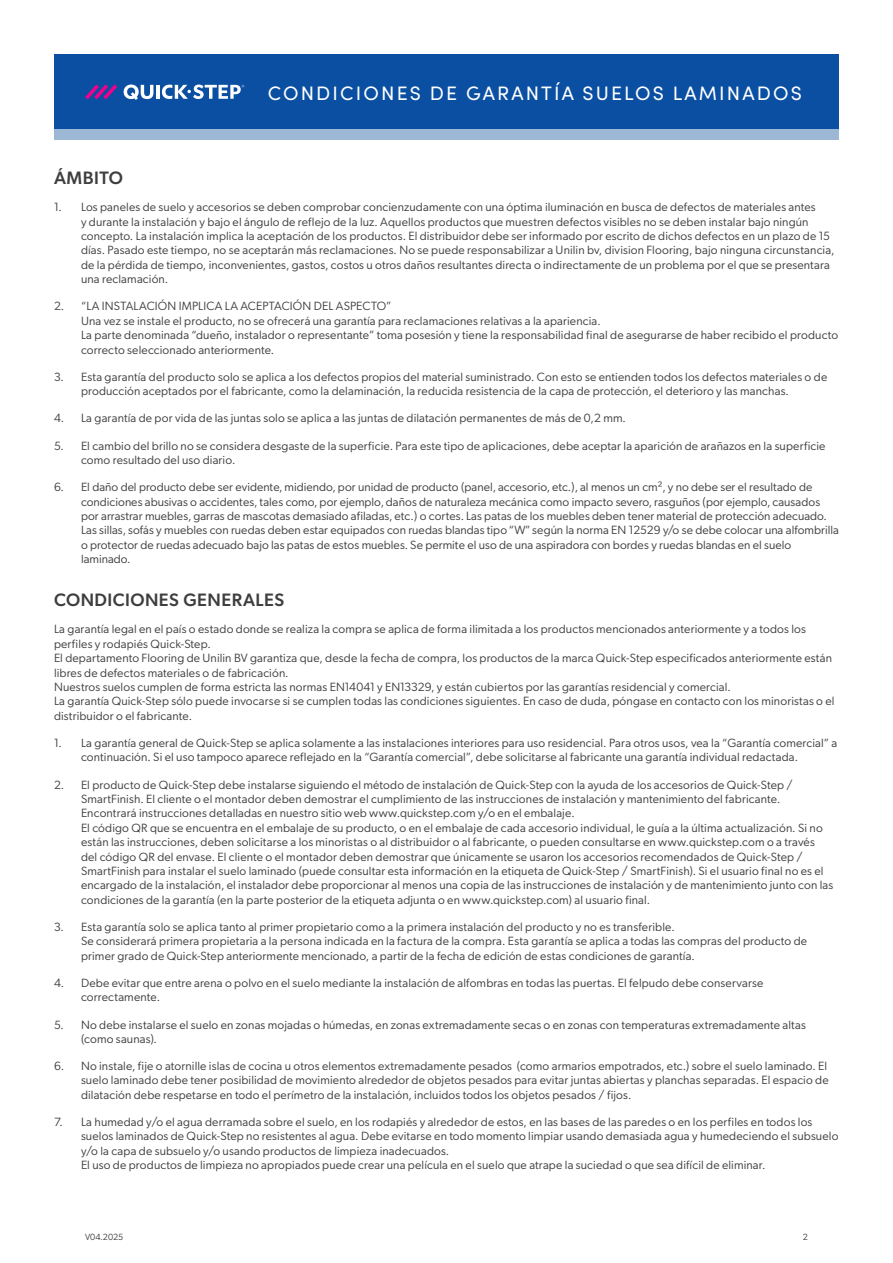
<style>
.page{position:relative;width:893px;height:1263px;background:#fff}
.page>*{position:absolute;margin:0;border:0;box-sizing:border-box;transform-origin:0 0}
.t1{font:19.5px "Sofia Pro";letter-spacing:.11em;color:#fff}
.Titel{font:500 18px "Gibson";letter-spacing:.025em;color:#3e3e3f}
.Body{font:12px/14.4px "Gibson";letter-spacing:.01em;color:#3e3e3f}
.t2{font:9px "Gibson";color:#3e3e3f}
</style>
<div class="page">
<div style="left:54px;top:54px;width:785px;height:75px;background:#0a4fa2"></div>
<div style="left:54px;top:129px;width:785px;height:11px;background:#9db8d5"></div>
<svg style="left:85px;top:84px;width:32px;height:15px"></svg>
<svg style="left:124px;top:85px;width:29px;height:15px"></svg>
<hr style="left:156px;top:85px;width:4px;height:14px;background:#fff">
<svg style="left:162px;top:85px;width:82px;height:14px"></svg>
<h1 class="t1" style="left:268px;top:79px;width:536px">CONDICIONES DE GARANTÍA SUELOS LAMINADOS</h1>
<p class="Titel" style="left:54px;top:165px;width:70px">ÁMBITO</p>
<p class="Body" style="left:81px;top:199px;width:755px;text-indent:-27px">1. Los paneles de suelo y accesorios se deben comprobar concienzudamente con una óptima iluminación en busca de defectos de materiales antes<br>y durante la instalación y bajo el ángulo de reflejo de la luz. Aquellos productos que muestren defectos visibles no se deben instalar bajo ningún concepto. La instalación implica la aceptación de los productos. El distribuidor debe ser informado por escrito de dichos defectos en un plazo de 15 días. Pasado este tiempo, no se aceptarán más reclamaciones. No se puede responsabilizar a Unilin bv, division Flooring, bajo ninguna circunstancia, de la pérdida de tiempo, inconvenientes, gastos, costos u otros daños resultantes directa o indirectamente de un problema por el que se presentara una reclamación.</p>
<p class="Body" style="left:81px;top:298px;width:759px;text-indent:-27px">2. “LA INSTALACIÓN IMPLICA LA ACEPTACIÓN DEL ASPECTO”<br>Una vez se instale el producto, no se ofrecerá una garantía para reclamaciones relativas a la apariencia.<br>La parte denominada “dueño, instalador o representante” toma posesión y tiene la responsabilidad final de asegurarse de haber recibido el producto correcto seleccionado anteriormente.</p>
<p class="Body" style="left:81px;top:369px;width:748px;text-indent:-27px">3. Esta garantía del producto solo se aplica a los defectos propios del material suministrado. Con esto se entienden todos los defectos materiales o de producción aceptados por el fabricante, como la delaminación, la reducida resistencia de la capa de protección, el deterioro y las manchas.</p>
<p class="Body" style="left:54px;top:410px;width:573px">4. La garantía de por vida de las juntas solo se aplica a las juntas de dilatación permanentes de más de 0,2 mm.</p>
<p class="Body" style="left:81px;top:437px;width:746px;text-indent:-27px">5. El cambio del brillo no se considera desgaste de la superficie. Para este tipo de aplicaciones, debe aceptar la aparición de arañazos en la superficie como resultado del uso diario.</p>
<p class="Body" style="left:81px;top:479px;width:759px;text-indent:-27px">6. El daño del producto debe ser evidente, midiendo, por unidad de producto (panel, accesorio, etc.), al menos un cm², y no debe ser el resultado de condiciones abusivas o accidentes, tales como, por ejemplo, daños de naturaleza mecánica como impacto severo, rasguños (por ejemplo, causados por arrastrar muebles, garras de mascotas demasiado afiladas, etc.) o cortes. Las patas de los muebles deben tener material de protección adecuado.<br>Las sillas, sofás y muebles con ruedas deben estar equipados con ruedas blandas tipo “W” según la norma EN 12529 y/o se debe colocar una alfombrilla o protector de ruedas adecuado bajo las patas de estos muebles. Se permite el uso de una aspiradora con bordes y ruedas blandas en el suelo laminado.</p>
<p class="Titel" style="left:54px;top:587px;width:232px">CONDICIONES GENERALES</p>
<p class="Body" style="left:54px;top:621px;width:782px">La garantía legal en el país o estado donde se realiza la compra se aplica de forma ilimitada a los productos mencionados anteriormente y a todos los perfiles y rodapiés Quick-Step.<br>El departamento Flooring de Unilin BV garantiza que, desde la fecha de compra, los productos de la marca Quick-Step especificados anteriormente están libres de defectos materiales o de fabricación.<br>Nuestros suelos cumplen de forma estricta las normas EN14041 y EN13329, y están cubiertos por las garantías residencial y comercial.<br>La garantía Quick-Step sólo puede invocarse si se cumplen todas las condiciones siguientes. En caso de duda, póngase en contacto con los minoristas o el distribuidor o el fabricante.</p>
<p class="Body" style="left:81px;top:735px;width:758px;text-indent:-27px">1. La garantía general de Quick-Step se aplica solamente a las instalaciones interiores para uso residencial. Para otros usos, vea la “Garantía comercial” a continuación. Si el uso tampoco aparece reflejado en la “Garantía comercial”, debe solicitarse al fabricante una garantía individual redactada.</p>
<p class="Body" style="left:81px;top:777px;width:754px;text-indent:-27px">2. El producto de Quick-Step debe instalarse siguiendo el método de instalación de Quick-Step con la ayuda de los accesorios de Quick-Step / SmartFinish. El cliente o el montador deben demostrar el cumplimiento de las instrucciones de instalación y mantenimiento del fabricante.<br>Encontrará instrucciones detalladas en nuestro sitio web www.quickstep.com y/o en el embalaje.<br>El código QR que se encuentra en el embalaje de su producto, o en el embalaje de cada accesorio individual, le guía a la última actualización. Si no están las instrucciones, deben solicitarse a los minoristas o al distribuidor o al fabricante, o pueden consultarse en www.quickstep.com o a través del código QR del envase. El cliente o el montador deben demostrar que únicamente se usaron los accesorios recomendados de Quick-Step / SmartFinish para instalar el suelo laminado (puede consultar esta información en la etiqueta de Quick-Step / SmartFinish). Si el usuario final no es el encargado de la instalación, el instalador debe proporcionar al menos una copia de las instrucciones de instalación y de mantenimiento junto con las condiciones de la garantía (en la parte posterior de la etiqueta adjunta o en www.quickstep.com) al usuario final.</p>
<p class="Body" style="left:81px;top:919px;width:728px;text-indent:-27px">3. Esta garantía solo se aplica tanto al primer propietario como a la primera instalación del producto y no es transferible.<br>Se considerará primera propietaria a la persona indicada en la factura de la compra. Esta garantía se aplica a todas las compras del producto de primer grado de Quick-Step anteriormente mencionado, a partir de la fecha de edición de estas condiciones de garantía.</p>
<p class="Body" style="left:81px;top:975px;width:684px;text-indent:-27px">4. Debe evitar que entre arena o polvo en el suelo mediante la instalación de alfombras en todas las puertas. El felpudo debe conservarse correctamente.</p>
<p class="Body" style="left:81px;top:1016px;width:726px;text-indent:-27px">5. No debe instalarse el suelo en zonas mojadas o húmedas, en zonas extremadamente secas o en zonas con temperaturas extremadamente altas (como saunas).</p>
<p class="Body" style="left:81px;top:1058px;width:749px;text-indent:-27px">6. No instale, fije o atornille islas de cocina u otros elementos extremadamente pesados (como armarios empotrados, etc.) sobre el suelo laminado. El suelo laminado debe tener posibilidad de movimiento alrededor de objetos pesados para evitar juntas abiertas y planchas separadas. El espacio de dilatación debe respetarse en todo el perímetro de la instalación, incluidos todos los objetos pesados / fijos.</p>
<p class="Body" style="left:81px;top:1114px;width:759px;text-indent:-27px">7. La humedad y/o el agua derramada sobre el suelo, en los rodapiés y alrededor de estos, en las bases de las paredes o en los perfiles en todos los suelos laminados de Quick-Step no resistentes al agua. Debe evitarse en todo momento limpiar usando demasiada agua y humedeciendo el subsuelo y/o la capa de subsuelo y/o usando productos de limpieza inadecuados.<br>El uso de productos de limpieza no apropiados puede crear una película en el suelo que atrape la suciedad o que sea difícil de eliminar.</p>
<p class="t2" style="left:85px;top:1231px;width:40px">V04.2025</p>
<p class="t2" style="left:803px;top:1230px;width:7px">2</p>
</div>
